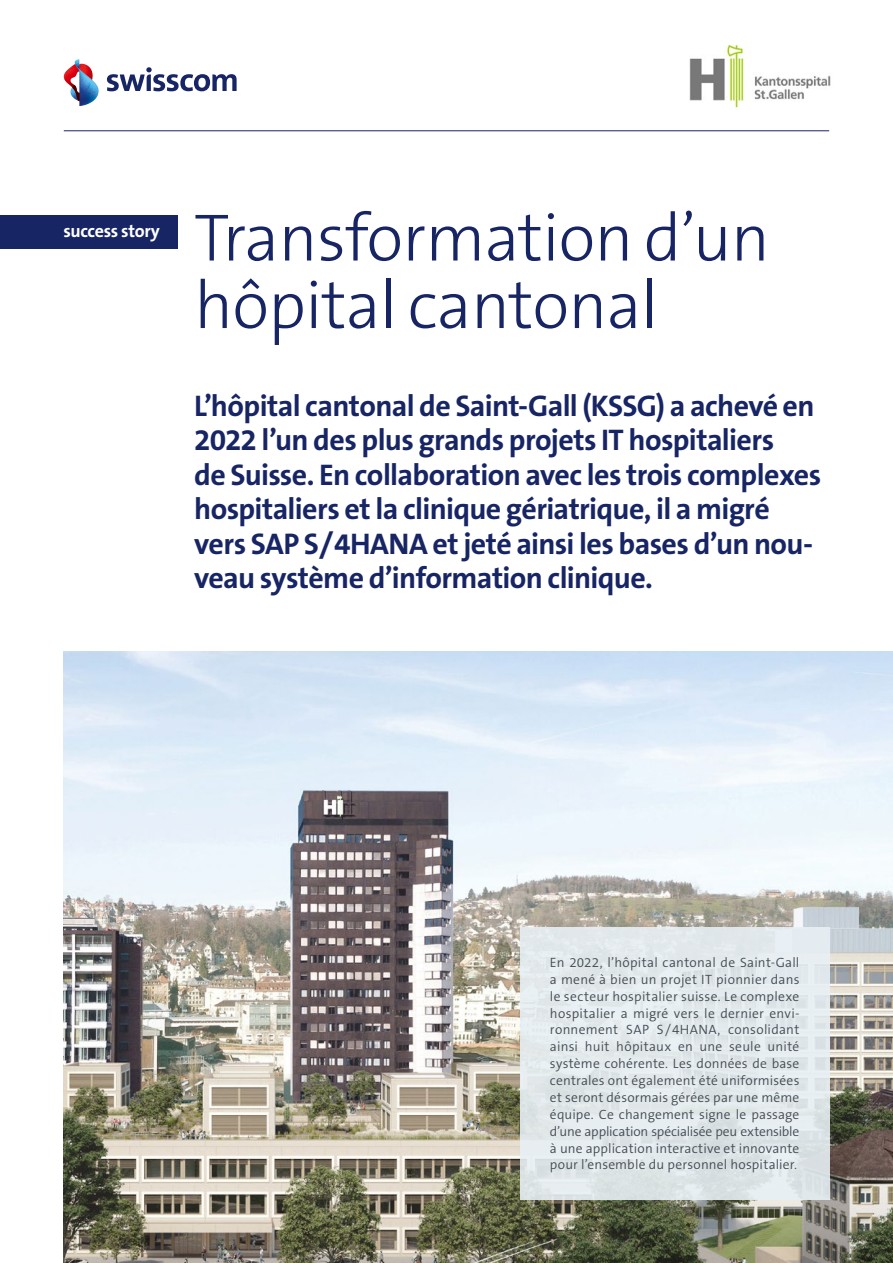
<style>
.page{position:relative;width:893px;height:1263px;background:#fff}
.page>*{position:absolute;margin:0;border:0;box-sizing:border-box;transform-origin:0 0}
.t1{font:300 67.5px/67.5px "The Sans B W3";letter-spacing:-.01em;color:#172565}
.t2{font:700 30px/34.5px "The Sans B W7";letter-spacing:-.02em;color:#172565}
.t3{font:700 18px "The Sans B W7";letter-spacing:-.02em;color:#fff}
.t4{font:300 13.5px/16.8px "The Sans B W4";letter-spacing:.015em;color:#444c54;text-align:justify}
</style>
<div class="page">
<img style="left:64px;top:652px;width:829px;height:611px">
<svg style="left:64px;top:59px;width:35px;height:47px"></svg>
<svg style="left:107px;top:67px;width:130px;height:24px"></svg>
<hr style="left:64px;top:130px;width:765px;height:1px;background:#172565">
<div style="left:520px;top:927px;width:309px;height:272px;background:#e2e9ec"></div>
<img style="left:689px;top:45px;width:142px;height:63px">
<div style="left:0;top:215px;width:177px;height:34px;background:#172565"></div>
<h3 class="t3" style="left:63px;top:220px;width:98px">success story</h3>
<h1 class="t1" style="left:194px;top:204px;width:577px">Transformation d’un hôpital cantonal</h1>
<p class="t2" style="left:194px;top:388px;width:629px">L’hôpital cantonal de Saint-Gall (KSSG) a achevé en 2022 l’un des plus grands projets IT hospitaliers<br>de Suisse. En collaboration avec les trois complexes hospitaliers et la clinique gériatrique, il a migré vers SAP S/4HANA et jeté ainsi les bases d’un nou&shy;veau système d’information clinique.</p>
<p class="t4" style="left:550px;top:954px;width:251px">En 2022, l’hôpital cantonal de Saint-Gall a mené à bien un projet IT pionnier dans le secteur hospitalier suisse. Le complexe hospitalier a migré vers le dernier envi&shy;ronnement SAP S/4HANA, consolidant ainsi huit hôpitaux en une seule unité système cohérente. Les données de base centrales ont également été uniformisées et seront désormais gérées par une même équipe. Ce changement signe le passage d’une application spécialisée peu extensible à une application interactive et innovante pour l’ensemble du personnel hospitalier.</p>
</div>
